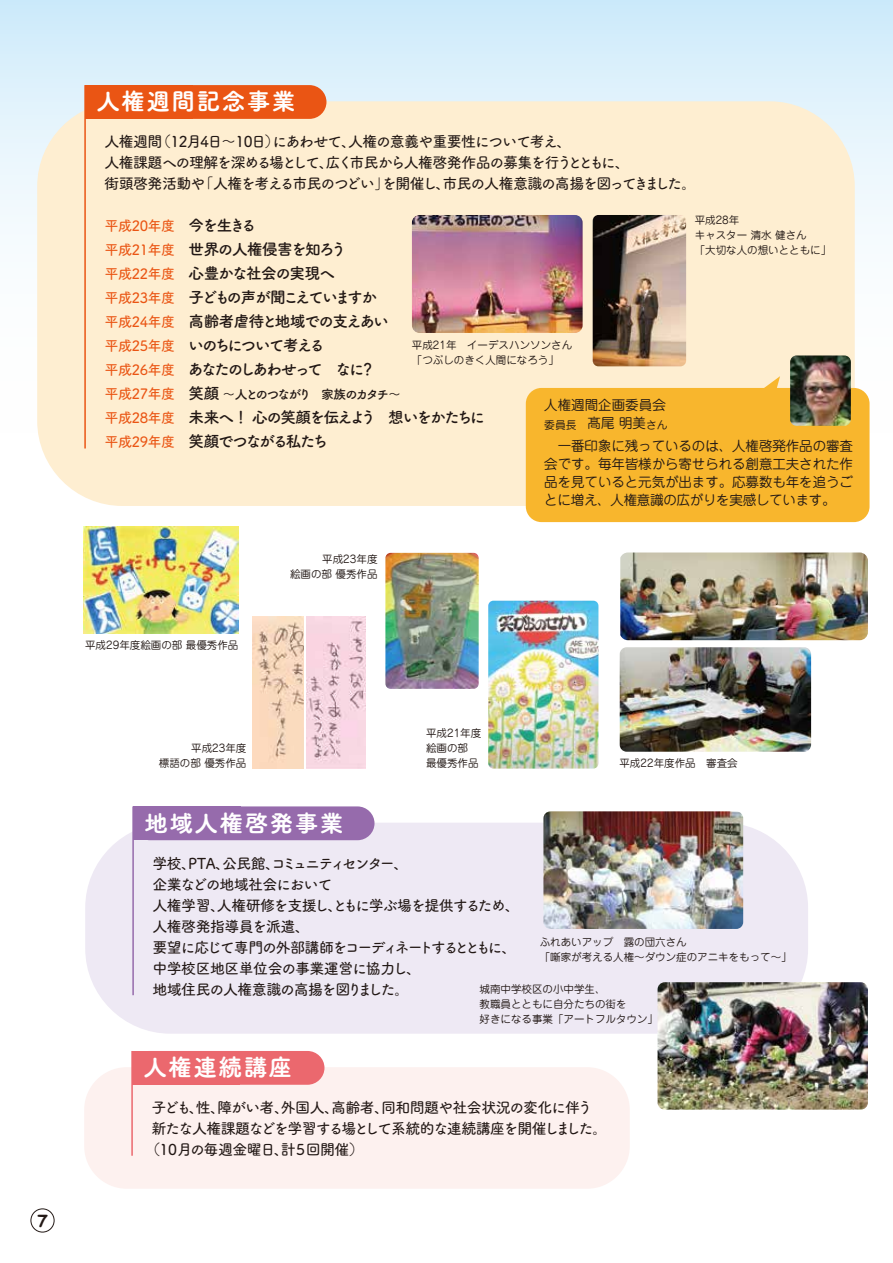
<style>
.page{position:relative;width:893px;height:1263px;background:#fff}
.page>*{position:absolute;margin:0;border:0;box-sizing:border-box;transform-origin:0 0}
.t1{font:23.7px "Tsuku A Rd Gothic Std E";letter-spacing:.06em;color:#fff}
.t2{font:700 16.65px "Comic Sans MS";color:#221815}
.t3{font:15.6px/24px "Tsuku A Rd Gothic Std B";letter-spacing:-.11em;color:#221815}
.t4{font:15px/21px "Tsuku A Rd Gothic Std D";letter-spacing:-.07em;color:#221815}
.t5{font:15px "Tsuku A Rd Gothic Std D";letter-spacing:-.04em;color:#221815}
.t6{font:15px "Tsuku A Rd Gothic Std D";letter-spacing:-.095em;color:#221815}
.t7{font:14.25px "Tsuku A Rd Gothic Std D";letter-spacing:-.04em;color:#ea5514}
.t8{font:13.5px/18px "Jun 201 Pro";letter-spacing:-.005em;color:#221815;text-align:justify}
.t9{font:12.9px "Tsuku A Rd Gothic Std B";letter-spacing:-.16em;color:#221815}
.t10{font:10.8px "Jun 201 Pro";color:#221815}
.t11{font:10.5px/15px "Jun 201 Pro";color:#221815}
.s1{font-family:"Tsuku A Rd Gothic Std B";font-size:15.6px;color:#221815}
.s2{font-family:"Tsuku A Rd Gothic Std D";font-size:14.25px;color:#ea5514}
.s3{font-size:15.6px}
.s4{font-size:13.5px}
</style>
<div class="page">
<div style="left:0;top:0;width:893px;height:515px;background:linear-gradient(to bottom,#d8effb,#fff)"></div>
<img style="left:778px;top:0;width:115px;height:970px">
<div style="left:37px;top:101px;width:818px;height:405px;background:#feeed1;border-radius:85px"></div>
<div style="left:85px;top:823px;width:723px;height:211px;background:#eee9f4;border-radius:85px"></div>
<div style="left:84px;top:1067px;width:546px;height:122px;background:#fdf1ef;border-radius:43px"></div>
<hr style="left:84px;top:85px;width:2px;height:363px;background:#ea5514">
<div style="left:85px;top:85px;width:241px;height:34px;background:#ea5514;border-radius:17px"></div>
<div style="left:85px;top:85px;width:108px;height:34px;background:#ea5514"></div>
<hr style="left:132px;top:806px;width:2px;height:189px;background:#966bac">
<div style="left:133px;top:806px;width:241px;height:34px;background:#966bac;border-radius:17px"></div>
<div style="left:133px;top:806px;width:108px;height:34px;background:#966bac"></div>
<hr style="left:131px;top:1051px;width:2px;height:105px;background:#eb686e">
<div style="left:132px;top:1051px;width:192px;height:34px;background:#eb686e;border-radius:17px"></div>
<div style="left:132px;top:1051px;width:108px;height:34px;background:#eb686e"></div>
<img style="left:412px;top:215px;width:171px;height:118px">
<img style="left:620px;top:647px;width:191px;height:105px">
<img style="left:620px;top:552px;width:248px;height:88px">
<img style="left:543px;top:811px;width:200px;height:118px">
<img style="left:657px;top:982px;width:211px;height:128px">
<img style="left:593px;top:215px;width:93px;height:151px">
<img style="left:385px;top:553px;width:94px;height:136px">
<img style="left:488px;top:601px;width:110px;height:167px">
<img style="left:84px;top:526px;width:155px;height:108px">
<img style="left:252px;top:616px;width:51px;height:152px">
<img style="left:307px;top:616px;width:58px;height:152px">
<div style="left:526px;top:388px;width:343px;height:134px;background:#f8b62d;border-radius:16px"></div>
<img style="left:790px;top:355px;width:61px;height:71px">
<svg style="left:764px;top:376px;width:16px;height:12px"></svg>
<div style="left:31px;top:1208px;width:23px;height:24px;border:1px solid #221815;border-radius:50%"></div>
<p class="t2" style="left:37px;top:1208px;width:12px">7</p>
<h1 class="t1" style="left:96px;top:83px;width:201px">人権週間記念事業</h1>
<p class="t4" style="left:104px;top:130px;width:594px">人権週間（12月4日～10日）にあわせて、人権の意義や重要性について考え、<br>人権課題への理解を深める場として、広く市民から人権啓発作品の募集を行うとともに、<br>街頭啓発活動や「人権を考える市民のつどい」を開催し、市民の人権意識の高揚を図ってきました。</p>
<p class="t11" style="left:695px;top:212px;width:138px">平成28年<br>キャスター 清水 健さん<br>「大切な人の想いとともに」</p>
<p class="t7" style="left:104px;top:215px;width:153px">平成20年度 <span class="s1">今を生きる</span></p>
<p class="t3" style="left:104px;top:236px;width:286px"><span class="s2">平成21年度</span> 世界の人権侵害を知ろう　<br><span class="s2">平成22年度</span> 心豊かな社会の実現へ<br><span class="s2">平成23年度</span> 子どもの声が聞こえていますか<span class="s2">平成24年度</span> 高齢者虐待と地域での支えあい<span class="s2">平成25年度</span> いのちについて考える<br><span class="s2">平成26年度</span> あなたのしあわせって　なに？</p>
<p class="t9" style="left:104px;top:384px;width:298px"><span class="s2">平成27年度</span> <span class="s3">笑顔</span> ～人とのつながり　家族のカタチ～</p>
<p class="t3" style="left:104px;top:404px;width:382px"><span class="s2">平成28年度</span> 未来へ！ 心の笑顔を伝えよう　想いをかたちに<span class="s2">平成29年度</span> 笑顔でつながる私たち</p>
<p class="t11" style="left:412px;top:337px;width:162px">平成21年　イーデスハンソンさん「つぶしのきく人間になろう」</p>
<p class="t8" style="left:544px;top:395px;width:123px">人権週間企画委員会</p>
<p class="t10" style="left:544px;top:416px;width:125px">委員長　<span class="s4">髙尾 明美</span>さん</p>
<p class="t8" style="left:544px;top:435px;width:310px">　一番印象に残っているのは、人権啓発作品の審査会です。毎年皆様から寄せられる創意工夫された作品を見ていると元気が出ます。応募数も年を追うごとに増え、人権意識の広がりを実感しています。</p>
<p class="t11" style="left:85px;top:636px;width:155px">平成29年度絵画の部 最優秀作品</p>
<p class="t11" style="left:159px;top:740px;width:89px;text-align:right">平成23年度<br>標語の部 優秀作品</p>
<p class="t11" style="left:290px;top:551px;width:89px;text-align:right">平成23年度<br>絵画の部 優秀作品</p>
<p class="t11" style="left:426px;top:725px;width:57px">平成21年度絵画の部<br>最優秀作品</p>
<p class="t11" style="left:619px;top:754px;width:120px">平成22年度作品　審査会</p>
<h1 class="t1" style="left:144px;top:804px;width:201px">地域人権啓発事業</h1>
<p class="t4" style="left:152px;top:852px;width:369px">学校、PTA、公民館、コミュニティセンター、<br>企業などの地域社会において<br>人権学習、人権研修を支援し、ともに学ぶ場を提供するため、人権啓発指導員を派遣、<br>要望に応じて専門の外部講師をコーディネートするとともに、中学校区地区単位会の事業運営に協力し、<br>地域住民の人権意識の高揚を図りました。</p>
<p class="t11" style="left:540px;top:933px;width:253px">ふれあいアップ　露の団六さん<br>「噺家が考える人権～ダウン症のアニキをもって～」</p>
<p class="t11" style="left:480px;top:980px;width:180px">城南中学校区の小中学生、<br>教職員とともに自分たちの街を<br>好きになる事業「アートフルタウン」</p>
<h1 class="t1" style="left:143px;top:1049px;width:150px">人権連続講座</h1>
<p class="t5" style="left:151px;top:1096px;width:442px">子ども、性、障がい者、外国人、高齢者、同和問題や社会状況の変化に伴う</p>
<p class="t4" style="left:151px;top:1117px;width:458px">新たな人権課題などを学習する場として系統的な連続講座を開催しました。</p>
<p class="t6" style="left:145px;top:1138px;width:220px">（１０月の毎週金曜日、計５回開催）</p>
</div>
